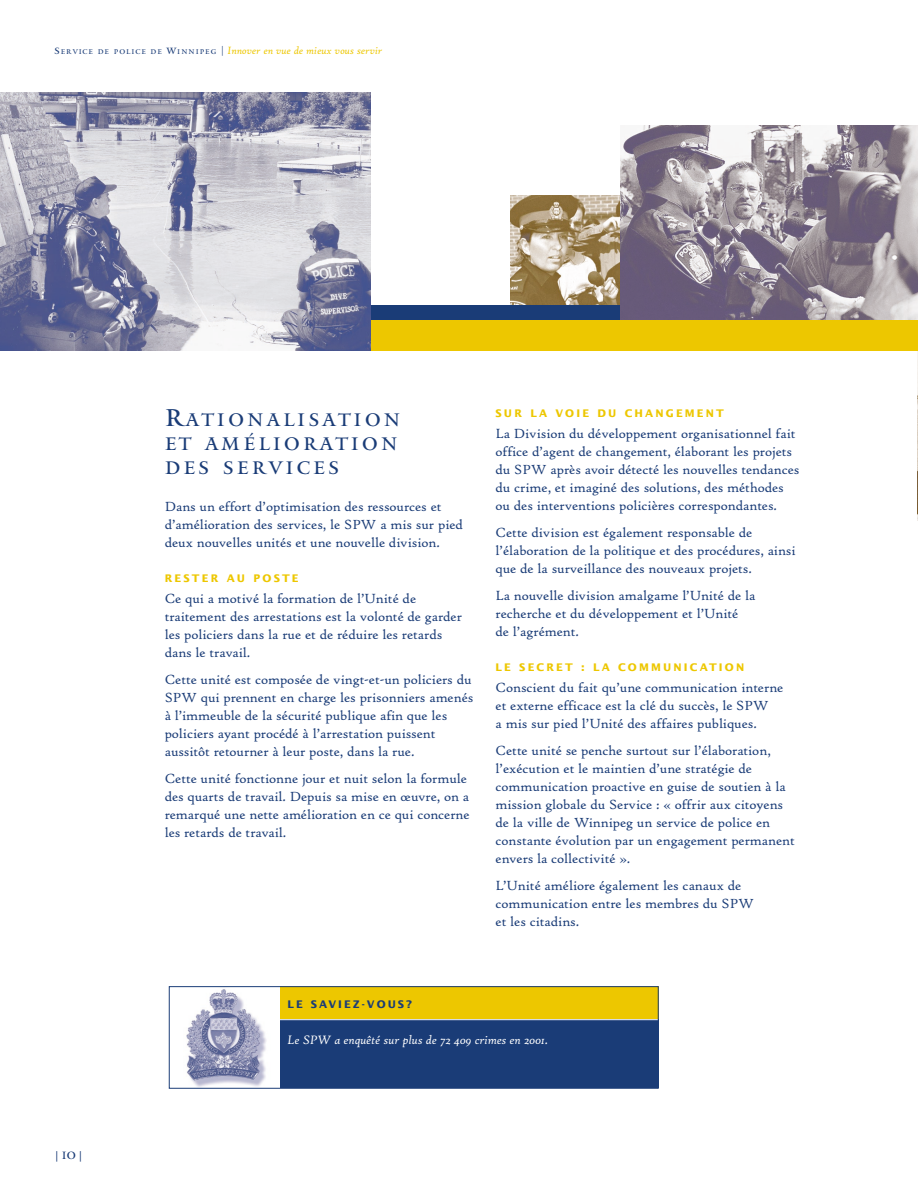
<style>
.page{position:relative;width:918px;height:1188px;background:#fff}
.page>*{position:absolute;margin:0;border:0;box-sizing:border-box;transform-origin:0 0}
.t1{font:18px/24px "Mantinia";letter-spacing:.185em;color:#1a3c77}
.t2{font:14.25px/18px "Hightower Text Roman";letter-spacing:-.005em;color:#1a3c77}
.t3{font:italic 13.2px "Hightower Text";letter-spacing:-.005em;color:#fff}
.t4{font:italic 11.25px "Hightower Text";color:#edc700}
.t5{font:700 10.5px "Lucida Sans";letter-spacing:.205em;color:#edc700}
.t6{font:700 10.5px "Lucida Sans";letter-spacing:.19em;color:#1a3c77}
.t7{font:10.5px "Lucida Sans";color:#1a3c77}
.s1{font-family:"Mantinia";font-style:normal;font-size:9px;color:#1a3c77}
.s2{font-family:"Mantinia";font-style:normal;font-size:6.75px;color:#1a3c77}
.s3{font-size:10.5px;color:#1a3c77}
.s4{font-size:24px}
.s5{font-family:"Mantinia"}
</style>
<div class="page">
<div style="left:280px;top:986px;width:379px;height:35px;background:#edc700"></div>
<img style="left:186px;top:989px;width:81px;height:98px">
<div style="left:280px;top:1020px;width:378px;height:68px;background:#1a3c77"></div>
<hr style="left:280px;top:1019px;width:378px;height:1px;background:#fff">
<div style="left:169px;top:986px;width:490px;height:103px;border:1px solid #1a3c77"></div>
<img style="left:917px;top:351px;width:1px;height:170px">
<img style="left:511px;top:196px;width:109px;height:109px">
<div style="left:0;top:320px;width:918px;height:31px;background:#edc700"></div>
<div style="left:0;top:305px;width:916px;height:15px;background:#1a3c77"></div>
<img style="left:0;top:92px;width:371px;height:259px">
<img style="left:620px;top:125px;width:298px;height:195px">
<p class="t4" style="left:55px;top:46px;width:329px"><span class="s1">S</span><span class="s2">ERVICE DE POLICE DE</span> <span class="s1">W</span><span class="s2">INNIPEG</span> <span class="s3">|</span> Innover en vue de mieux vous servir</p>
<p class="t1" style="left:165px;top:410px;width:237px"><span class="s4">R</span>ATIONALISATION<br>ET AMÉLIORATION<br>DES SERVICES</p>
<p class="t2" style="left:165px;top:499px;width:300px">Dans un effort d’optimisation des ressources et d’amélioration des services, le SPW a mis sur pied deux nouvelles unités et une nouvelle division.</p>
<p class="t5" style="left:165px;top:574px;width:136px">RESTER AU POSTE</p>
<p class="t2" style="left:165px;top:590px;width:299px">Ce qui a motivé la formation de l’Unité de traitement des arrestations est la volonté de garder les policiers dans la rue et de réduire les retards dans le travail.</p>
<p class="t2" style="left:165px;top:671px;width:310px">Cette unité est composée de vingt-et-un policiers du SPW qui prennent en charge les prisonniers amenés à l’immeuble de la sécurité publique afin que les policiers ayant procédé à l’arrestation puissent aussitôt retourner à leur poste, dans la rue.</p>
<p class="t2" style="left:165px;top:770px;width:307px">Cette unité fonctionne jour et nuit selon la formule des quarts de travail. Depuis sa mise en œuvre, on a remarqué une nette amélioration en ce qui concerne les retards de travail.</p>
<p class="t5" style="left:496px;top:409px;width:230px">SUR LA VOIE DU CHANGEMENT</p>
<p class="t2" style="left:496px;top:426px;width:305px">La Division du développement organisationnel fait office d’agent de changement, élaborant les projets du SPW après avoir détecté les nouvelles tendances du crime, et imaginé des solutions, des méthodes ou des interventions policières correspondantes.</p>
<p class="t2" style="left:496px;top:525px;width:302px">Cette division est également responsable de l’élaboration de la politique et des procédures, ainsi que de la surveillance des nouveaux projets.</p>
<p class="t2" style="left:496px;top:588px;width:261px">La nouvelle division amalgame l’Unité de la recherche et du développement et l’Unité de l’agrément.</p>
<p class="t5" style="left:496px;top:662px;width:250px">LE SECRET : LA COMMUNICATION</p>
<p class="t2" style="left:496px;top:679px;width:289px">Conscient du fait qu’une communication interne et externe efficace est la clé du succès, le SPW<br>a mis sur pied l’Unité des affaires publiques.</p>
<p class="t2" style="left:496px;top:742px;width:301px">Cette unité se penche surtout sur l’élaboration, l’exécution et le maintien d’une stratégie de communication proactive en guise de soutien à la mission globale du Service : « offrir aux citoyens de la ville de Winnipeg un service de police en constante évolution par un engagement permanent envers la collectivité ».</p>
<p class="t2" style="left:496px;top:877px;width:260px">L’Unité améliore également les canaux de communication entre les membres du SPW et les citadins.</p>
<p class="t7" style="left:56px;top:1151px;width:28px">| <span class="s5">10</span> |</p>
<p class="t6" style="left:288px;top:1000px;width:126px">LE SAVIEZ-VOUS?</p>
<p class="t3" style="left:288px;top:1035px;width:262px">Le SPW a enquêté sur plus de 72 409 crimes en 2001.</p>
</div>
